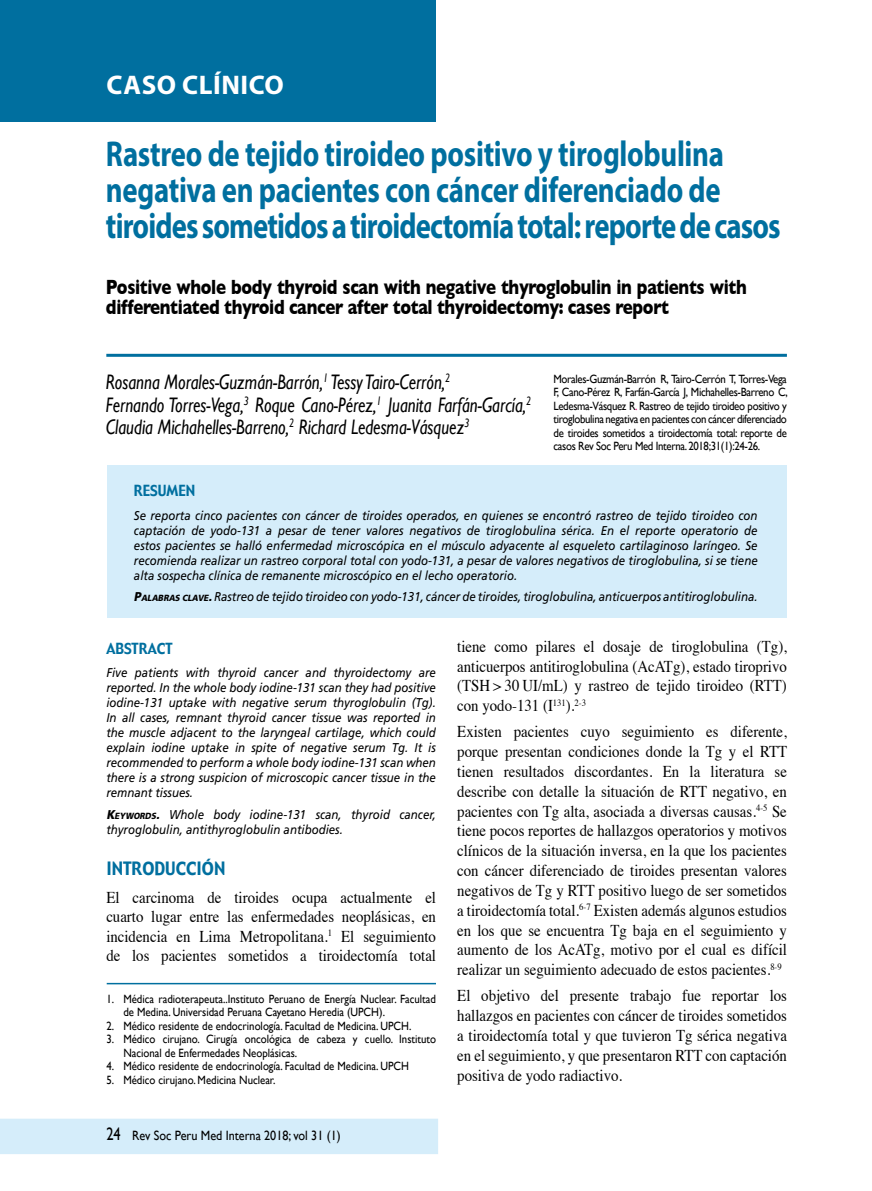
<style>
.page{position:relative;width:872px;height:1191px;background:#fff}
.page>*{position:absolute;margin:0;border:0;box-sizing:border-box;transform-origin:0 0}
.t1{font:700 36px/36px "Myriad Pro";letter-spacing:-.01em;color:#006f9f;scale:.8 1}
.t2{font:700 27px "Myriad Pro";letter-spacing:.02em;color:#fff}
.t3{font:italic 21px/22.5px "Gill Sans";color:#000;scale:.8 1}
.t4{font:700 21px/20.2px "Gill Sans";letter-spacing:-.02em;color:#000;scale:.8 1}
.t5{font:18px "Gadget";color:#006f9f;scale:.9 1}
.t6{font:16.5px/19.8px "Times";color:#000;text-align:justify;scale:.9 1}
.t7{font:15px "Gadget";color:#006f9f;scale:.9 1}
.t8{font:13.5px "Gill Sans";color:#000;scale:.9 1}
.t9{font:italic 12.75px/15px "Frutiger";color:#000;text-align:justify;scale:.9 1}
.t10{font:12px/13.5px "Gill Sans";color:#000;scale:.9 1}
.s1{color:#e2007a}
.s2{font-weight:900}
.s3{font-weight:900;font-size:8.85px}
.s4{font-size:18px}
</style>
<div class="page">
<div style="left:0;top:1118px;width:438px;height:36px;background:#d5edfa"></div>
<div style="left:107px;top:465px;width:679px;height:152px;background:#d5edfa"></div>
<div style="left:0;top:0;width:436px;height:121px;background:#006f9f"></div>
<hr style="left:106px;top:354px;width:681px;height:3px;background:#006f9f">
<hr style="left:107px;top:983px;width:329px;height:1px;background:#006f9f">
<h2 class="t2" style="left:107px;top:67px;width:179px">CASO CLÍNICO</h2>
<h1 class="t1" style="left:106px;top:135px;width:845px">Rastreo de tejido tiroideo positivo y tiroglobulina negativa en pacientes con cáncer diferenciado de tiroides sometidos a tiroidectomía total: reporte de casos</h1>
<p class="t4" style="left:106px;top:277px;width:802px">Positive whole body thyroid scan with negative thyroglobulin in patients with differentiated thyroid cancer after total thyroidectomy: cases report</p>
<p class="t3" style="left:106px;top:370px;width:533px">Rosanna Morales-Guzmán-Barrón,<sup>1</sup> Tessy Tairo-Cerrón,<sup>2<br></sup>Fernando Torres-Vega,<sup>3</sup> Roque Cano-Pérez,<sup>1</sup> Juanita Farfán-García,<sup>2<br></sup>Claudia Michahelles-Barreno,<sup>2</sup> Richard Ledesma-Vásquez<sup>3</sup></p>
<p class="t10" style="left:553px;top:372px;width:262px;text-align:justify">Morales-Guzmán-Barrón R, Tairo-Cerrón T, Torres-Vega F, Cano-Pérez R, Farfán-García J, Michahelles-Barreno C, Ledesma-Vásquez R<span class="s1">.</span> Rastreo de tejido tiroideo positivo y tiroglobulina negativa en pacientes con cáncer diferenciado de tiroides sometidos a tiroidectomía total: reporte de casos Rev Soc Peru Med Interna. 2018;31(1):24-26.</p>
<p class="t7" style="left:134px;top:481px;width:69px">RESUMEN</p>
<p class="t9" style="left:134px;top:508px;width:694px">Se reporta cinco pacientes con cáncer de tiroides operados, en quienes se encontró rastreo de tejido tiroideo con captación de yodo-131 a pesar de tener valores negativos de tiroglobulina sérica. En el reporte operatorio de estos pacientes se halló enfermedad microscópica en el músculo adyacente al esqueleto cartilaginoso laríngeo. Se recomienda realizar un rastreo corporal total con yodo-131, a pesar de valores negativos de tiroglobulina, si se tiene alta sospecha clínica de remanente microscópico en el lecho operatorio.</p>
<p class="t9" style="left:134px;top:589px;width:694px"><span class="s2">P</span><span class="s3">ALABRASCLAVE</span><span class="s2">.</span>Rastreo de tejido tiroideo con yodo-131, cáncer de tiroides, tiroglobulina, anticuerpos antitiroglobulina.</p>
<p class="t7" style="left:106px;top:638px;width:75px">ABSTRACT</p>
<p class="t9" style="left:106px;top:665px;width:368px">Five patients with thyroid cancer and thyroidectomy are reported. In the whole body iodine-131 scan they had positive iodine-131 uptake with negative serum thyroglobulin (Tg).<br>In all cases, remnant thyroid cancer tissue was reported in the muscle adjacent to the laryngeal cartilage, which could explain iodine uptake in spite of negative serum Tg. It is recommended to perform a whole body iodine-131 scan when there is a strong suspicion of microscopic cancer tissue in the remnant tissues.</p>
<p class="t9" style="left:106px;top:807px;width:368px"><span class="s2">K</span><span class="s3">EYWORDS</span><span class="s2">.</span> Whole body iodine-131 scan, thyroid cancer, thyroglobulin, antithyroglobulin antibodies.</p>
<p class="t5" style="left:106px;top:856px;width:134px">INTRODUCCIÓN</p>
<p class="t6" style="left:106px;top:886px;width:368px">El carcinoma de tiroides ocupa actualmente el cuarto lugar entre las enfermedades neoplásicas, en incidencia en Lima Metropolitana.<sup>1</sup> El seguimiento de los pacientes sometidos a tiroidectomía total</p>
<p class="t10" style="left:123px;top:992px;width:349px;text-indent:-17px">1. Médica radioterapeuta..Instituto Peruano de Energía Nuclear. Facultad de Medina. Universidad Peruana Cayetano Heredia (UPCH).</p>
<p class="t10" style="left:106px;top:1019px;width:340px">2. Médico residente de endocrinología. Facultad de Medicina. UPCH.</p>
<p class="t10" style="left:123px;top:1032px;width:349px;text-indent:-17px">3. Médico cirujano. Cirugía oncológica de cabeza y cuello. Instituto<br>Nacional de Enfermedades Neoplásicas.</p>
<p class="t10" style="left:106px;top:1059px;width:338px">4. Médico residente de endocrinología. Facultad de Medicina. UPCH</p>
<p class="t10" style="left:106px;top:1073px;width:189px">5. Médico cirujano. Medicina Nuclear.</p>
<p class="t8" style="left:106px;top:1127px;width:262px"><span class="s4">24</span> Rev Soc Peru Med Interna 2018; vol 31 (1)</p>
<p class="t6" style="left:457px;top:635px;width:368px">tiene como pilares el dosaje de tiroglobulina (Tg), anticuerpos antitiroglobulina (AcATg), estado tiroprivo (TSH &gt; 30 UI/mL) y rastreo de tejido tiroideo (RTT) con yodo-131 (I<sup>131</sup>).<sup>2-3</sup></p>
<p class="t6" style="left:457px;top:720px;width:368px">Existen pacientes cuyo seguimiento es diferente, porque presentan condiciones donde la Tg y el RTT tienen resultados discordantes. En la literatura se describe con detalle la situación de RTT negativo, en pacientes con Tg alta, asociada a diversas causas.<sup>4-5</sup> Se tiene pocos reportes de hallazgos operatorios y motivos clínicos de la situación inversa, en la que los pacientes con cáncer diferenciado de tiroides presentan valores negativos de Tg y RTT positivo luego de ser sometidos a tiroidectomía total.<sup>6-7</sup> Existen además algunos estudios en los que se encuentra Tg baja en el seguimiento y aumento de los AcATg, motivo por el cual es difícil realizar un seguimiento adecuado de estos pacientes.<sup>8-9</sup></p>
<p class="t6" style="left:457px;top:984px;width:368px">El objetivo del presente trabajo fue reportar los hallazgos en pacientes con cáncer de tiroides sometidos a tiroidectomía total y que tuvieron Tg sérica negativa en el seguimiento, y que presentaron RTT con captación positiva de yodo radiactivo.</p>
</div>
